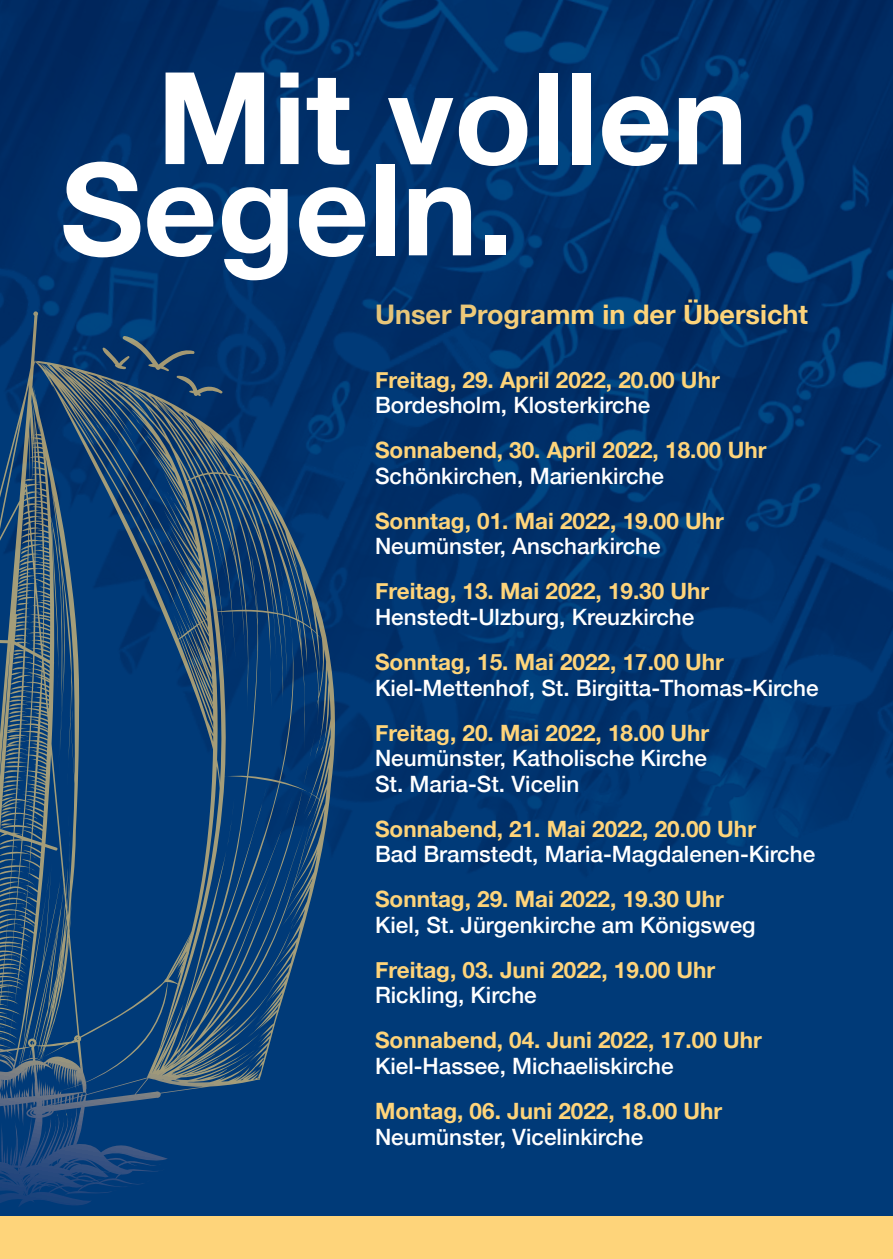
<style>
.page{position:relative;width:893px;height:1259px;background:#003a78}
.page>*{position:absolute;margin:0;border:0;box-sizing:border-box;transform-origin:0 0}
.t1{font:700 128.1px/90.9px "Helvetica Neue";color:#fff}
.t2{font:700 27px "Helvetica Neue";color:#fed47a}
.t3{font:500 22.5px/25.5px "Helvetica Neue";color:#fff}
.t4{font:700 22.5px "Helvetica Neue";color:#fed47a}
</style>
<div class="page">
<img style="left:0;top:0;width:893px;height:940px">
<svg style="left:162px;top:767px;width:167px;height:312px"></svg>
<svg style="left:166px;top:490px;width:7px;height:11px"></svg>
<svg style="left:14px;top:652px;width:9px;height:4px"></svg>
<svg style="left:1px;top:822px;width:13px;height:4px"></svg>
<svg style="left:303px;top:731px;width:13px;height:57px"></svg>
<svg style="left:278px;top:558px;width:7px;height:34px"></svg>
<svg style="left:277px;top:973px;width:4px;height:7px"></svg>
<svg style="left:251px;top:554px;width:5px;height:33px"></svg>
<svg style="left:282px;top:793px;width:11px;height:35px"></svg>
<svg style="left:226px;top:795px;width:9px;height:55px"></svg>
<svg style="left:260px;top:994px;width:14px;height:19px"></svg>
<svg style="left:290px;top:920px;width:4px;height:11px"></svg>
<svg style="left:249px;top:1023px;width:21px;height:27px"></svg>
<svg style="left:250px;top:1056px;width:8px;height:7px"></svg>
<svg style="left:58px;top:903px;width:3px;height:19px"></svg>
<svg style="left:37px;top:1051px;width:4px;height:6px"></svg>
<svg style="left:67px;top:849px;width:3px;height:61px"></svg>
<svg style="left:58px;top:717px;width:3px;height:67px"></svg>
<svg style="left:67px;top:762px;width:2px;height:29px"></svg>
<svg style="left:50px;top:527px;width:11px;height:176px"></svg>
<svg style="left:68px;top:809px;width:2px;height:30px"></svg>
<div style="left:0;top:1216px;width:893px;height:43px;background:#fed47a"></div>
<div style="left:0;top:0;width:872px;height:408px;background:#003a78;opacity:.65"></div>
<svg style="left:102px;top:336px;width:121px;height:60px"></svg>
<h1 class="t1" style="left:60px;top:77px;width:689px;text-indent:96px">Mit vollen<br>Segeln.</h1>
<p class="t2" style="left:375px;top:293px;width:434px">Unser Programm in der Übersicht</p>
<p class="t4" style="left:375px;top:362px;width:346px">Freitag, 29. April 2022, 20.00 Uhr</p>
<p class="t3" style="left:375px;top:391px;width:277px">Bordesholm, Klosterkirche</p>
<p class="t4" style="left:375px;top:432px;width:393px">Sonnabend, 30. April 2022, 18.00 Uhr</p>
<p class="t3" style="left:375px;top:461px;width:290px">Schönkirchen, Marienkirche</p>
<p class="t4" style="left:375px;top:503px;width:350px">Sonntag, 01. Mai 2022, 19.00 Uhr</p>
<p class="t3" style="left:375px;top:532px;width:287px">Neumünster, Anscharkirche</p>
<p class="t4" style="left:375px;top:574px;width:336px">Freitag, 13. Mai 2022, 19.30 Uhr</p>
<p class="t3" style="left:375px;top:602px;width:321px">Henstedt-Ulzburg, Kreuzkirche</p>
<p class="t4" style="left:375px;top:644px;width:350px">Sonntag, 15. Mai 2022, 17.00 Uhr</p>
<p class="t3" style="left:375px;top:673px;width:445px">Kiel-Mettenhof, St. Birgitta-Thomas-Kirche</p>
<p class="t4" style="left:375px;top:715px;width:336px">Freitag, 20. Mai 2022, 18.00 Uhr</p>
<p class="t3" style="left:375px;top:743px;width:333px">Neumünster, Katholische Kirche<br>St. Maria-St. Vicelin</p>
<p class="t4" style="left:375px;top:811px;width:382px">Sonnabend, 21. Mai 2022, 20.00 Uhr</p>
<p class="t3" style="left:375px;top:839px;width:442px">Bad Bramstedt, Maria-Magdalenen-Kirche</p>
<p class="t4" style="left:375px;top:881px;width:350px">Sonntag, 29. Mai 2022, 19.30 Uhr</p>
<p class="t3" style="left:375px;top:910px;width:382px">Kiel, St. Jürgenkirche am Königsweg</p>
<p class="t4" style="left:375px;top:952px;width:342px">Freitag, 03. Juni 2022, 19.00 Uhr</p>
<p class="t3" style="left:375px;top:981px;width:163px">Rickling, Kirche</p>
<p class="t4" style="left:375px;top:1022px;width:388px">Sonnabend, 04. Juni 2022, 17.00 Uhr</p>
<p class="t3" style="left:375px;top:1051px;width:300px">Kiel-Hassee, Michaeliskirche</p>
<p class="t4" style="left:375px;top:1093px;width:349px">Montag, 06. Juni 2022, 18.00 Uhr</p>
<p class="t3" style="left:375px;top:1122px;width:270px">Neumünster, Vicelinkirche</p>
</div>
